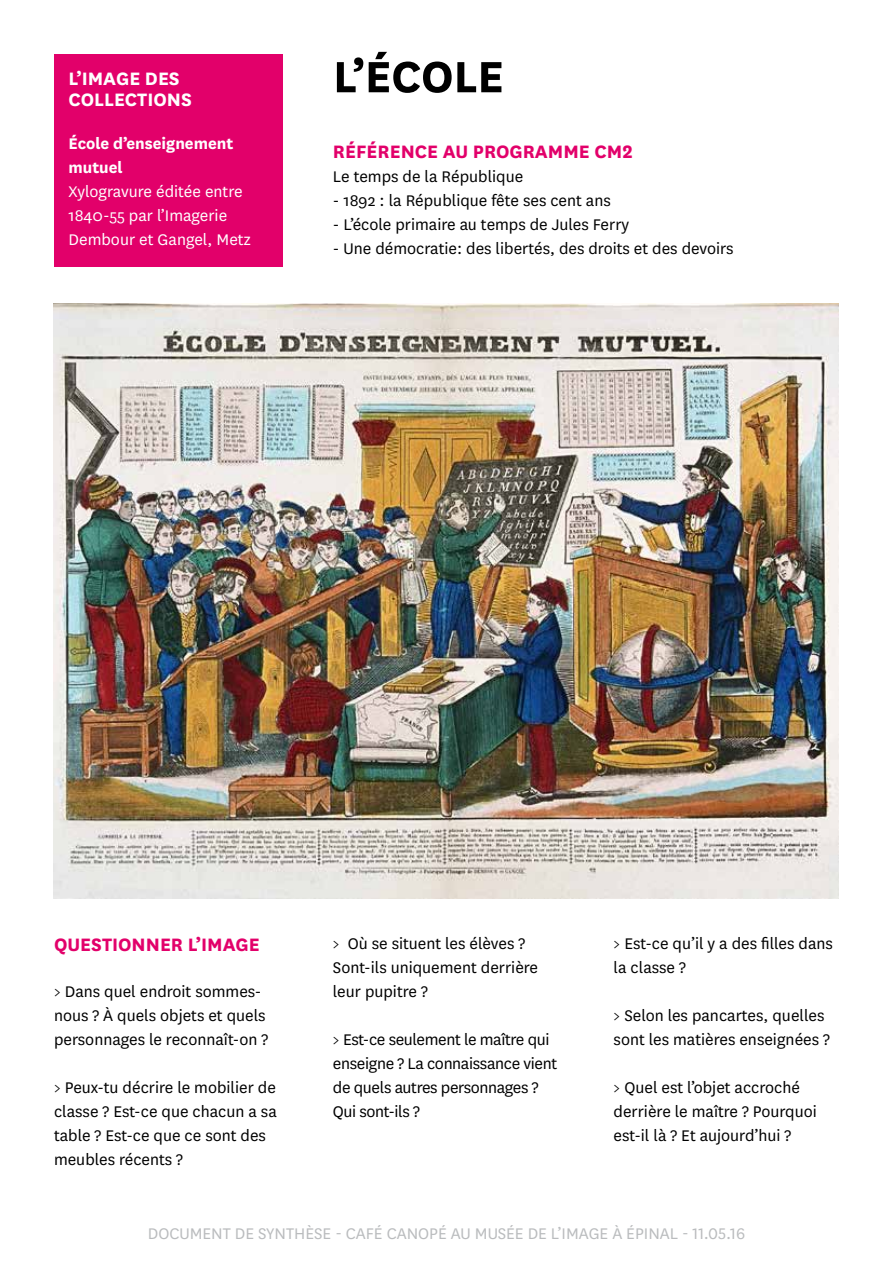
<style>
.page{position:relative;width:893px;height:1263px;background:#fff}
.page>*{position:absolute;margin:0;border:0;box-sizing:border-box;transform-origin:0 0}
.t1{font:700 51.15px "National";letter-spacing:-.005em;color:#000}
.t2{font:700 21px "National";color:#e2006a}
.t3{font:700 21px/21px "National";color:#fff}
.t4{font:18px/24px "National";color:#000}
.t5{font:18px/24px "National";letter-spacing:-.02em;color:#000}
.t6{font:18px/24px "National";color:#fff}
.t7{font:18px "National";color:#babcbe}
.t8{font:700 18px/24px "National";color:#fff}
</style>
<div class="page">
<div style="left:54px;top:54px;width:229px;height:213px;background:#e2006a"></div>
<img style="left:53px;top:304px;width:785px;height:594px">
<p class="t3" style="left:68px;top:67px;width:125px">L’IMAGE DES<br>COLLECTIONS</p>
<p class="t8" style="left:68px;top:130px;width:167px">ÉCOLE D’ENSEIGNEMENT<br>MUTUEL</p>
<p class="t6" style="left:68px;top:178px;width:184px">Xylogravure éditée entre<br>1840-55 par l’Imagerie<br>Dembour et Gangel, Metz</p>
<h1 class="t1" style="left:333px;top:40px;width:173px">L’ÉCOLE</h1>
<p class="t2" style="left:333px;top:137px;width:301px">RÉFÉRENCE AU PROGRAMME CM2</p>
<p class="t4" style="left:333px;top:164px;width:192px">Le temps de la République</p>
<p class="t4" style="left:333px;top:188px;width:279px">- 1892 : la République fête ses cent ans</p>
<p class="t4" style="left:333px;top:212px;width:298px">- L’école primaire au temps de Jules Ferry</p>
<p class="t4" style="left:333px;top:236px;width:402px">- Une démocratie: des libertés, des droits et des devoirs</p>
<p class="t2" style="left:54px;top:930px;width:207px">QUESTIONNER L’IMAGE</p>
<p class="t4" style="left:54px;top:978px;width:216px">&gt; Dans quel endroit sommes&shy;nous ? À quels objets et quels personnages le reconnaît-on ?</p>
<p class="t4" style="left:54px;top:1074px;width:224px">&gt; Peux-tu décrire le mobilier de classe ? Est-ce que chacun a sa table ? Est-ce que ce sont des meubles récents ?</p>
<p class="t4" style="left:333px;top:931px;width:207px">&gt; Où se situent les élèves ?<br>Sont-ils uniquement derrière leur pupitre ?</p>
<p class="t5" style="left:333px;top:1027px;width:226px">&gt; Est-ce seulement le maître qui enseigne ? La connaissance vient de quels autres personnages ?<br>Qui sont-ils ?</p>
<p class="t4" style="left:614px;top:931px;width:221px">&gt; Est-ce qu’il y a des filles dans la classe ?</p>
<p class="t4" style="left:614px;top:1003px;width:218px">&gt; Selon les pancartes, quelles sont les matières enseignées ?</p>
<p class="t4" style="left:614px;top:1075px;width:205px">&gt; Quel est l’objet accroché derrière le maître ? Pourquoi est-il là ? Et aujourd’hui ?</p>
<p class="t7" style="left:148px;top:1222px;width:599px">document de synthèse - café canopé au musée de l’image à épinal - 11.05.16</p>
</div>
